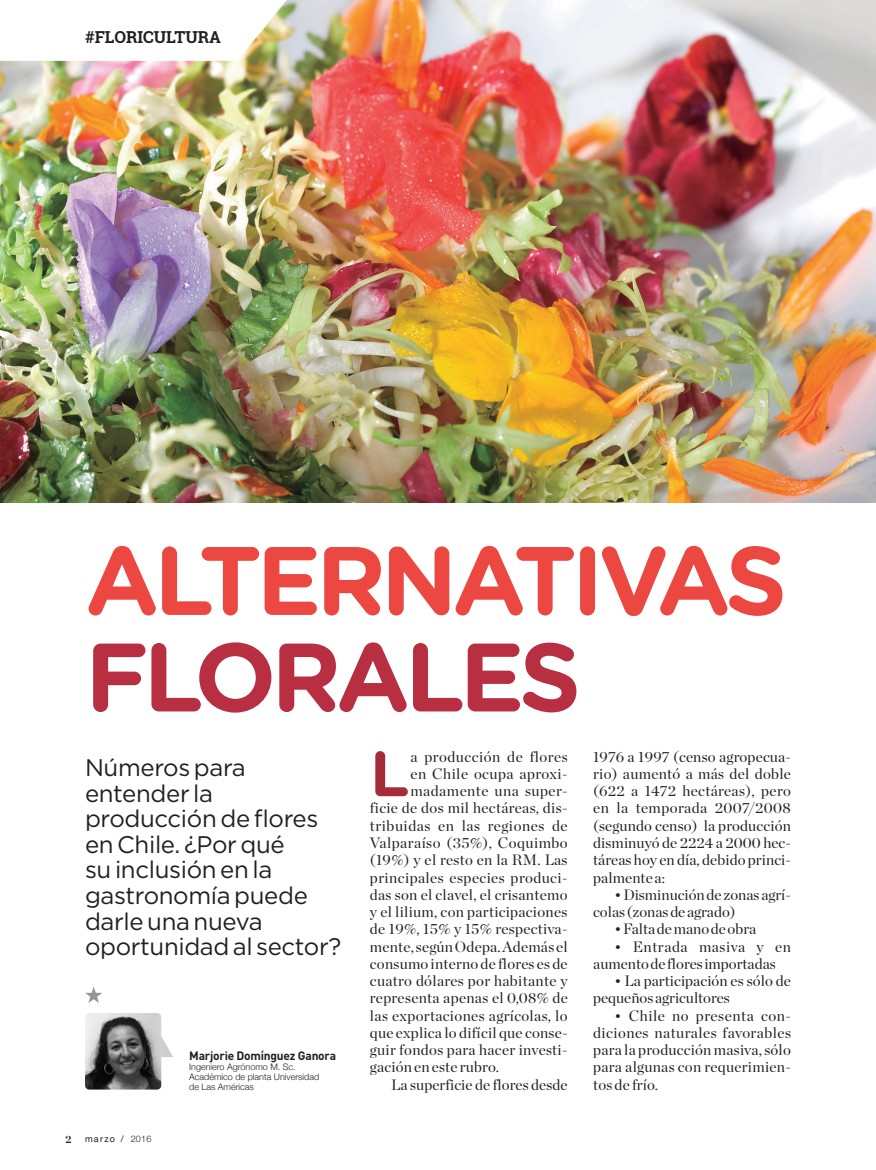
<style>
.page{position:relative;width:876px;height:1170px;background:#fff}
.page>*{position:absolute;margin:0;border:0;box-sizing:border-box;transform-origin:0 0}
.Gothan_titulo{font:700 96.9px/96.4px "Gotham Rounded";letter-spacing:-.055em;color:#ec4740}
.Texto_chronicle_nuev{font:700 63.9px "Gotham Rounded";color:#a52c38}
.copete_avenir{font:24px/25.5px "Gotham";letter-spacing:-.015em;color:#231f20}
.Texto_Minion_limpio{font:700 16.5px "Roboto Slab";color:#231f20}
.Texto_chronicle_nuev-2{font:15px/17.2px "Chronicle Display";letter-spacing:.02em;color:#231f20;text-align:justify}
.Texto_chronicle_nuev-3{font:15px/17.2px "Chronicle Display";color:#231f20}
.nombre_firma{font:700 12px "DIN";letter-spacing:-.02em;color:#231f20}
.t1{font:700 10.5px "Chronicle Display";color:#231f20}
.ocupacion_firma{font:300 9px "Helvetica Neue";color:#231f20}
.t2{font:9px "Helvetica Neue";letter-spacing:.14em;color:#231f20}
.s1{color:#b82f42}
.s2{font-weight:300}
</style>
<div class="page">
<img style="left:0;top:0;width:876px;height:503px">
<svg style="left:0;top:0;width:287px;height:61px"></svg>
<svg style="left:85px;top:987px;width:17px;height:15px"></svg>
<img style="left:85px;top:1013px;width:88px;height:76px">
<p class="Texto_Minion_limpio" style="left:85px;top:25px;width:137px">#FLORICULTURA</p>
<p class="Gothan_titulo" style="left:85px;top:528px;width:704px">ALTERNATIVAS<br><span class="s1">FLORALES</span></p>
<p class="copete_avenir" style="left:85px;top:754px;width:258px">Números para entender la producción de flores en Chile. ¿Por qué<br>su inclusión en la gastronomía puede darle una nueva oportunidad al sector?</p>
<p class="t1" style="left:65px;top:1130px;width:8px">2</p>
<p class="t2" style="left:85px;top:1130px;width:68px">marzo / <span class="s2">2016</span></p>
<p class="nombre_firma" style="left:189px;top:1048px;width:148px">Marjorie Domínguez Ganora</p>
<p class="ocupacion_firma" style="left:189px;top:1059px;width:108px">Ingeniero Agrónomo M. Sc.</p>
<p class="ocupacion_firma" style="left:189px;top:1069px;width:132px">Académico de planta Universidad</p>
<p class="ocupacion_firma" style="left:189px;top:1079px;width:66px">de Las Américas</p>
<p class="Texto_chronicle_nuev" style="left:370px;top:726px;width:41px">L</p>
<p class="Texto_chronicle_nuev-2" style="left:410px;top:746px;width:159px">a producción de flores</p>
<p class="Texto_chronicle_nuev-2" style="left:410px;top:764px;width:159px">en Chile ocupa aproxi-</p>
<p class="Texto_chronicle_nuev-2" style="left:410px;top:781px;width:159px">madamente una super-</p>
<p class="Texto_chronicle_nuev-2" style="left:370px;top:798px;width:199px">ficie de dos mil hectáreas, dis-</p>
<p class="Texto_chronicle_nuev-2" style="left:370px;top:815px;width:199px">tribuidas en las regiones de</p>
<p class="Texto_chronicle_nuev-2" style="left:370px;top:833px;width:199px">Valparaíso (35%), Coquimbo</p>
<p class="Texto_chronicle_nuev-2" style="left:370px;top:850px;width:199px">(19%) y el resto en la RM. Las</p>
<p class="Texto_chronicle_nuev-2" style="left:370px;top:867px;width:199px">principales especies produci-</p>
<p class="Texto_chronicle_nuev-2" style="left:370px;top:884px;width:199px">das son el clavel, el crisantemo</p>
<p class="Texto_chronicle_nuev-2" style="left:370px;top:902px;width:199px">y el lilium, con participaciones</p>
<p class="Texto_chronicle_nuev-2" style="left:370px;top:919px;width:199px">de 19%, 15% y 15% respectiva-</p>
<p class="Texto_chronicle_nuev-2" style="left:370px;top:936px;width:199px">mente, según Odepa. Además el</p>
<p class="Texto_chronicle_nuev-2" style="left:370px;top:953px;width:199px">consumo interno de flores es de</p>
<p class="Texto_chronicle_nuev-2" style="left:370px;top:971px;width:199px">cuatro dólares por habitante y</p>
<p class="Texto_chronicle_nuev-2" style="left:370px;top:988px;width:199px">representa apenas el 0,08% de</p>
<p class="Texto_chronicle_nuev-2" style="left:370px;top:1005px;width:199px">las exportaciones agrícolas, lo</p>
<p class="Texto_chronicle_nuev-2" style="left:370px;top:1022px;width:199px">que explica lo difícil que conse-</p>
<p class="Texto_chronicle_nuev-2" style="left:370px;top:1040px;width:199px">guir fondos para hacer investi-</p>
<p class="Texto_chronicle_nuev-2" style="left:370px;top:1057px;width:131px">gación en este rubro.</p>
<p class="Texto_chronicle_nuev-2" style="left:391px;top:1074px;width:178px">La superficie de flores desde</p>
<p class="Texto_chronicle_nuev-2" style="left:593px;top:746px;width:199px">1976 a 1997 (censo agropecua&shy;rio) aumentó a más del doble (622 a 1472 hectáreas), pero en la temporada 2007/2008 (segundo censo) la producción disminuyó de 2224 a 2000 hec&shy;táreas hoy en día, debido princi&shy;palmente a:</p>
<p class="Texto_chronicle_nuev-3" style="left:593px;top:884px;width:199px;text-indent:21px">• Disminución de zonas agrí&shy;colas (zonas de agrado)</p>
<p class="Texto_chronicle_nuev-3" style="left:614px;top:919px;width:143px">• Falta de mano de obra</p>
<p class="Texto_chronicle_nuev-3" style="left:593px;top:936px;width:199px;text-indent:21px">• Entrada masiva y en aumento de flores importadas</p>
<p class="Texto_chronicle_nuev-3" style="left:593px;top:971px;width:199px;text-indent:21px">• La participación es sólo de pequeños agricultores</p>
<p class="Texto_chronicle_nuev-2" style="left:593px;top:1005px;width:199px;text-indent:21px">• Chile no presenta con&shy;diciones naturales favorables para la producción masiva, sólo para algunas con requerimien&shy;tos de frío.</p>
</div>
